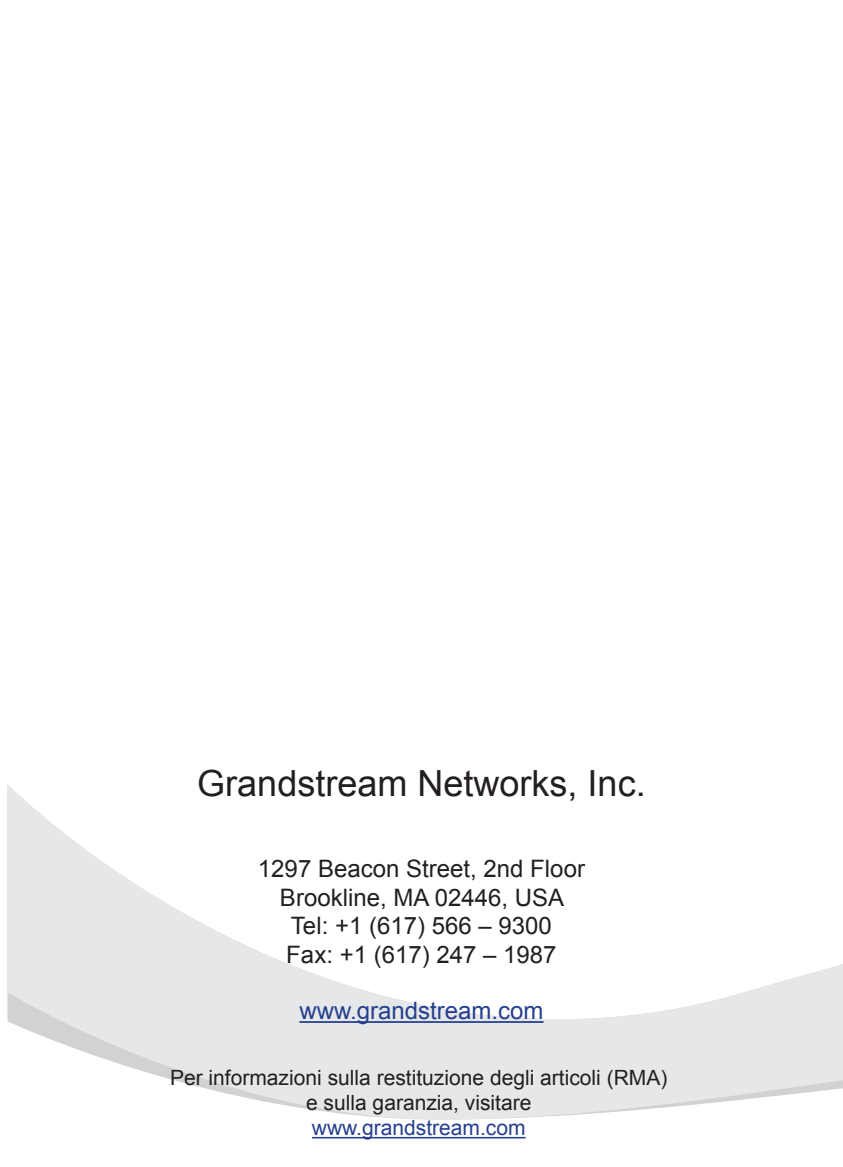
<style>
.page{position:relative;width:843px;height:1167px;background:#fff}
.page>*{position:absolute;margin:0;border:0;box-sizing:border-box;transform-origin:0 0}
.GSN_12_pt{font:36px "Arial";color:#231f20}
.Address{font:24px "Arial";color:#231f20}
.Address-2{font:24px "Arial";color:#253f8e}
.Warranty{font:21px/25.2px "Arial";color:#231f20;text-align:center}
.s1{color:#253f8e}
</style>
<div class="page">
<svg style="left:8px;top:785px;width:834px;height:335px"></svg>
<hr style="left:312px;top:1136px;width:213px;height:2px;background:#253f8e">
<hr style="left:299px;top:1021px;width:244px;height:1px;background:#253f8e">
<p class="GSN_12_pt" style="left:197px;top:759px;width:450px">Grandstream Networks, Inc.</p>
<p class="Address" style="left:258px;top:852px;width:328px">1297 Beacon Street, 2nd Floor</p>
<p class="Address" style="left:280px;top:881px;width:286px">Brookline, MA 02446, USA</p>
<p class="Address" style="left:291px;top:910px;width:262px">Tel: +1 (617) 566 – 9300</p>
<p class="Address" style="left:286px;top:939px;width:272px">Fax: +1 (617) 247 – 1987</p>
<p class="Address-2" style="left:299px;top:995px;width:246px">www.grandstream.com</p>
<p class="Warranty" style="left:170px;top:1065px;width:499px">Per informazioni sulla restituzione degli articoli (RMA) e sulla garanzia, visitare<br><span class="s1">www.grandstream.com</span></p>
</div>
